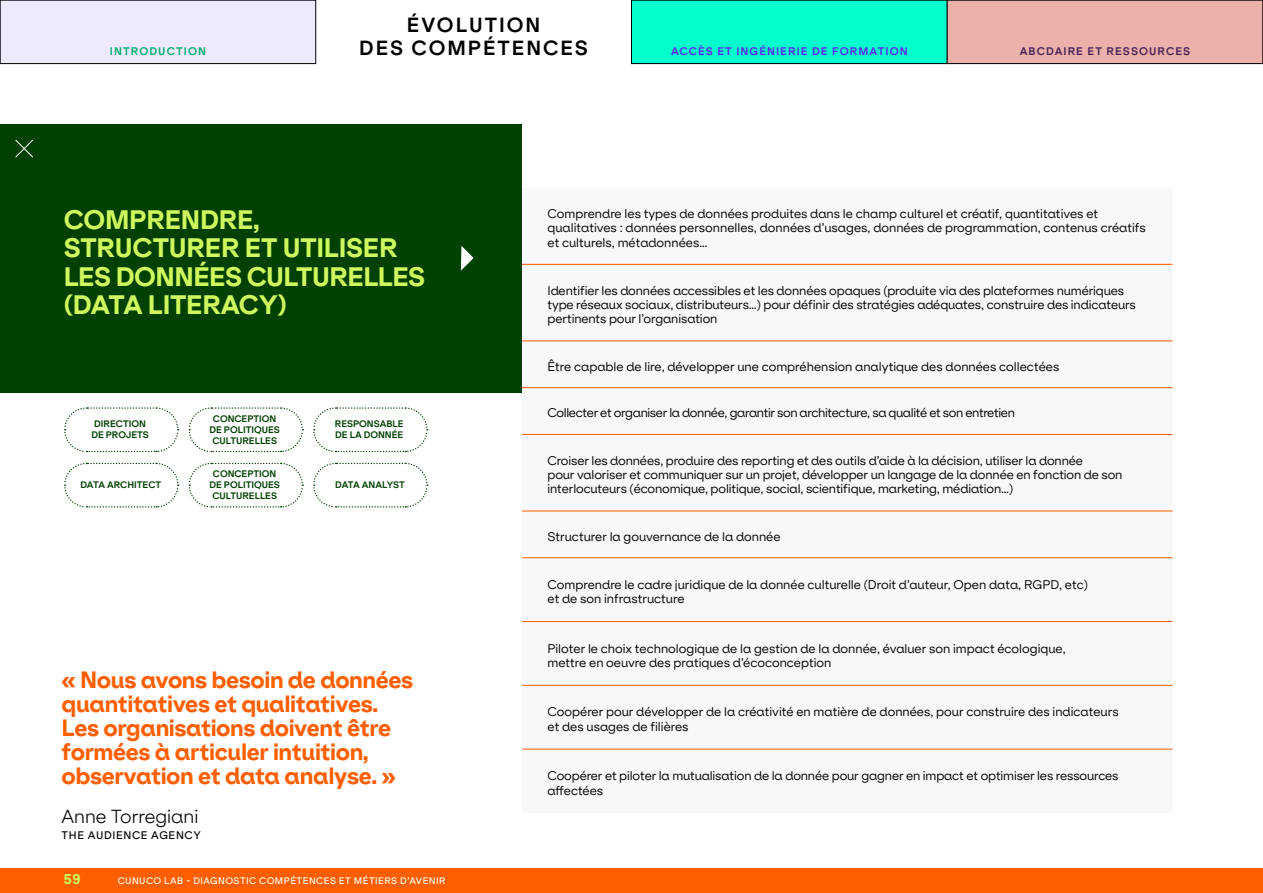
<style>
.page{position:relative;width:1263px;height:893px;background:#fff}
.page>*{position:absolute;margin:0;border:0;box-sizing:border-box;transform-origin:0 0}
.t1{font:800 25.5px/28.5px "ES Klarheit Kurrent";letter-spacing:-.01em;color:#cff85e}
.t2{font:800 22.5px/24px "ES Klarheit Kurrent";letter-spacing:-.02em;color:#ff5f00}
.t3{font:700 19.5px "ES Klarheit Kurrent";letter-spacing:.1em;color:#000}
.t4{font:200 18px "ES Klarheit Kurrent";color:#000}
.t5{font:800 13.5px "ES Klarheit Kurrent";color:#cff85e}
.t6{font:12px/14.4px "ES Klarheit Kurrent";letter-spacing:-.01em;color:#000}
.t7{font:12px "ES Klarheit Kurrent";letter-spacing:-.03em;color:#000}
.t8{font:700 10.5px "ES Klarheit Kurrent";letter-spacing:.1em;color:#6222eb}
.t9{font:700 10.5px "ES Klarheit Kurrent";letter-spacing:.1em;color:#472158}
.t10{font:500 10.5px "ES Klarheit Kurrent";letter-spacing:.06em;color:#000}
.t11{font:700 10.5px "ES Klarheit Kurrent";letter-spacing:.1em;color:#00af6e}
.t12{font:700 9px/10.8px "ES Klarheit Kurrent";color:#004000;text-align:center}
.t13{font:500 9px "ES Klarheit Kurrent";letter-spacing:.05em;color:#fff}
.t14{font:700 9px "ES Klarheit Kurrent";letter-spacing:-.025em;color:#004000}
</style>
<div class="page">
<div style="left:0;top:868px;width:1263px;height:25px;background:#ff5f00"></div>
<div style="left:0;top:124px;width:522px;height:268px;background:#004000"></div>
<svg style="left:15px;top:139px;width:18px;height:19px"></svg>
<div style="left:522px;top:263px;width:650px;height:486px;background:#f6f8fa"></div>
<hr style="left:522px;top:264px;width:650px;height:1px;background:#ff5f00">
<hr style="left:522px;top:341px;width:650px;height:1px;background:#ff5f00">
<hr style="left:522px;top:387px;width:650px;height:1px;background:#ff5f00">
<hr style="left:522px;top:434px;width:650px;height:1px;background:#ff5f00">
<hr style="left:522px;top:511px;width:650px;height:1px;background:#ff5f00">
<hr style="left:522px;top:557px;width:650px;height:1px;background:#ff5f00">
<hr style="left:522px;top:621px;width:650px;height:1px;background:#ff5f00">
<hr style="left:522px;top:685px;width:650px;height:1px;background:#ff5f00">
<hr style="left:522px;top:749px;width:650px;height:1px;background:#ff5f00">
<svg style="left:461px;top:246px;width:13px;height:25px"></svg>
<svg style="left:188px;top:407px;width:116px;height:46px"></svg>
<svg style="left:188px;top:462px;width:116px;height:46px"></svg>
<svg style="left:313px;top:407px;width:115px;height:46px"></svg>
<svg style="left:313px;top:462px;width:115px;height:46px"></svg>
<svg style="left:64px;top:407px;width:115px;height:46px"></svg>
<svg style="left:64px;top:462px;width:115px;height:46px"></svg>
<div style="left:0;top:0;width:316px;height:64px;background:#efe9fd"></div>
<div style="left:0;top:0;width:316px;height:64px;border:1px solid #000"></div>
<div style="left:631px;top:0;width:316px;height:64px;background:#00ffcd"></div>
<div style="left:631px;top:0;width:316px;height:64px;border:1px solid #000"></div>
<div style="left:947px;top:0;width:316px;height:64px;background:#ecb1aa"></div>
<div style="left:947px;top:0;width:316px;height:64px;border:1px solid #000"></div>
<h3 class="t3" style="left:407px;top:9px;width:135px">ÉVOLUTION</h3>
<p class="t11" style="left:110px;top:42px;width:98px">INTRODUCTION</p>
<h3 class="t3" style="left:359px;top:32px;width:230px">DES COMPÉTENCES</h3>
<p class="t8" style="left:671px;top:42px;width:238px">ACCÈS ET INGÉNIERIE DE FORMATION</p>
<p class="t9" style="left:1020px;top:42px;width:172px">ABCDAIRE ET RESSOURCES</p>
<p class="t1" style="left:64px;top:203px;width:363px">COMPRENDRE,<br>STRUCTURER ET UTILISER<br>LES DONNÉES CULTURELLES</p>
<p class="t1" style="left:64px;top:289px;width:225px">(DATA LITERACY)</p>
<p class="t12" style="left:91px;top:418px;width:59px">DIRECTION<br>DE PROJETS</p>
<p class="t12" style="left:81px;top:479px;width:82px">DATA ARCHITECT</p>
<p class="t12" style="left:209px;top:412px;width:72px">CONCEPTION<br>DE POLITIQUES<br>CULTURELLES</p>
<p class="t12" style="left:209px;top:468px;width:72px">CONCEPTION<br>DE POLITIQUES<br>CULTURELLES</p>
<p class="t12" style="left:335px;top:418px;width:70px;text-align:left">RESPONSABLE<br>DE LA DONNÉE</p>
<p class="t14" style="left:335px;top:478px;width:71px">DATA ANALYST</p>
<p class="t2" style="left:62px;top:665px;width:353px">« Nous avons besoin de données quantitatives et qualitatives.<br>Les organisations doivent être formées à articuler intuition, observation et data analyse. »</p>
<p class="t4" style="left:62px;top:801px;width:138px">Anne Torregiani</p>
<p class="t10" style="left:62px;top:827px;width:141px">THE AUDIENCE AGENCY</p>
<p class="t5" style="left:64px;top:868px;width:18px">59</p>
<p class="t13" style="left:118px;top:874px;width:329px">CUNUCO LAB - DIAGNOSTIC COMPÉTENCES ET MÉTIERS D’AVENIR</p>
<p class="t6" style="left:547px;top:205px;width:600px">Comprendre les types de données produites dans le champ culturel et créatif, quantitatives et qualitatives : données personnelles, données d’usages, données de programmation, contenus créatifs et culturels, métadonnées…</p>
<p class="t6" style="left:547px;top:282px;width:590px">Identifier les données accessibles et les données opaques (produite via des plateformes numériques type réseaux sociaux, distributeurs…) pour définir des stratégies adéquates, construire des indicateurs pertinents pour l’organisation</p>
<p class="t6" style="left:547px;top:358px;width:513px">Être capable de lire, développer une compréhension analytique des données collectées</p>
<p class="t7" style="left:547px;top:403px;width:469px">Collecter et organiser la donnée, garantir son architecture, sa qualité et son entretien</p>
<p class="t6" style="left:547px;top:452px;width:576px">Croiser les données, produire des reporting et des outils d’aide à la décision, utiliser la donnée<br>pour valoriser et communiquer sur un projet, développer un langage de la donnée en fonction de son interlocuteurs (économique, politique, social, scientifique, marketing, médiation…)</p>
<p class="t6" style="left:547px;top:528px;width:235px">Structurer la gouvernance de la donnée</p>
<p class="t6" style="left:547px;top:576px;width:542px">Comprendre le cadre juridique de la donnée culturelle (Droit d’auteur, Open data, RGPD, etc)</p>
<p class="t6" style="left:547px;top:590px;width:139px">et de son infrastructure</p>
<p class="t6" style="left:547px;top:640px;width:520px">Piloter le choix technologique de la gestion de la donnée, évaluer son impact écologique, mettre en oeuvre des pratiques d’écoconception</p>
<p class="t6" style="left:547px;top:704px;width:573px">Coopérer pour développer de la créativité en matière de données, pour construire des indicateurs et des usages de filières</p>
<p class="t6" style="left:547px;top:767px;width:573px">Coopérer et piloter la mutualisation de la donnée pour gagner en impact et optimiser les ressources affectées</p>
</div>
